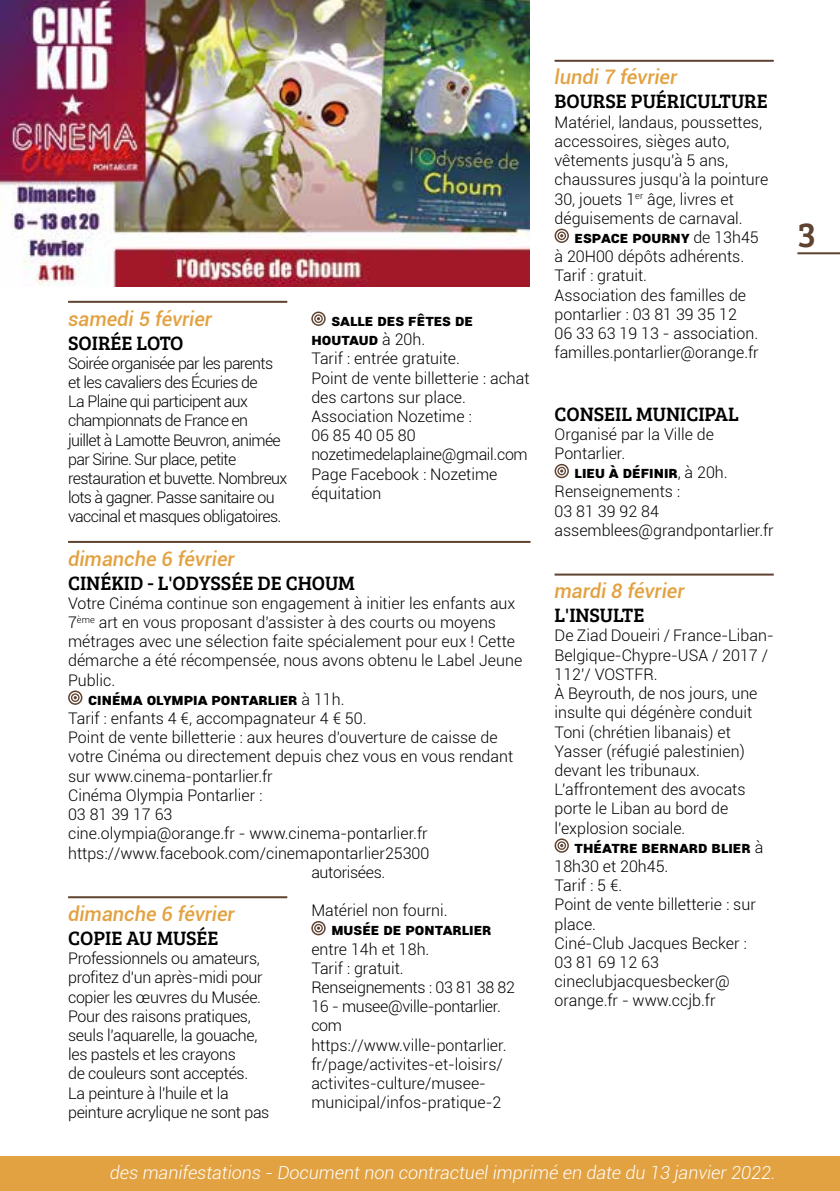
<style>
.page{position:relative;width:840px;height:1191px;background:#fff}
.page>*{position:absolute;margin:0;border:0;box-sizing:border-box;transform-origin:0 0}
.t1{font:36px "Bree Serif";color:#5f4230}
.t2{font:20px "Bree Serif";color:#000}
.t3{font:italic 500 20px "Roboto";color:#e2a242}
.t4{font:italic 300 18px "Roboto";color:#fff}
.t5{font:300 16px/19.2px "Roboto";color:#000}
.t6{font:300 16px/19.2px "Roboto";letter-spacing:-.04em;color:#000}
.t7{font:300 16px/19.2px "Roboto";letter-spacing:-.02em;color:#000}
.t8{font:900 16px "Roboto";color:#000}
.s1{font-weight:900}
.s2{font-weight:300}
</style>
<div class="page">
<hr style="left:797px;top:252px;width:42px;height:2px;background:#5f4230">
<hr style="left:68px;top:301px;width:219px;height:2px;background:#5f4230">
<svg style="left:311px;top:311px;width:14px;height:15px"></svg>
<div style="left:313px;top:313px;width:11px;height:11px;border:1px solid #fff;border-radius:50%"></div>
<svg style="left:315px;top:316px;width:6px;height:6px"></svg>
<hr style="left:68px;top:541px;width:462px;height:2px;background:#5f4230">
<svg style="left:68px;top:690px;width:14px;height:15px"></svg>
<div style="left:70px;top:692px;width:11px;height:11px;border:1px solid #fff;border-radius:50%"></div>
<svg style="left:72px;top:694px;width:6px;height:6px"></svg>
<hr style="left:68px;top:896px;width:219px;height:2px;background:#5f4230">
<svg style="left:311px;top:921px;width:14px;height:14px"></svg>
<div style="left:313px;top:922px;width:11px;height:11px;border:1px solid #fff;border-radius:50%"></div>
<svg style="left:315px;top:925px;width:6px;height:6px"></svg>
<hr style="left:554px;top:60px;width:219px;height:2px;background:#5f4230">
<hr style="left:554px;top:573px;width:219px;height:2px;background:#5f4230">
<svg style="left:554px;top:229px;width:14px;height:14px"></svg>
<div style="left:555px;top:230px;width:12px;height:11px;border:1px solid #fff;border-radius:50%"></div>
<svg style="left:558px;top:233px;width:6px;height:6px"></svg>
<svg style="left:554px;top:464px;width:14px;height:14px"></svg>
<svg style="left:557px;top:467px;width:8px;height:8px"></svg>
<div style="left:555px;top:465px;width:12px;height:12px;border:1px solid #fff;border-radius:50%"></div>
<svg style="left:558px;top:468px;width:6px;height:6px"></svg>
<svg style="left:554px;top:838px;width:14px;height:14px"></svg>
<div style="left:555px;top:840px;width:12px;height:11px;border:1px solid #fff;border-radius:50%"></div>
<svg style="left:558px;top:842px;width:6px;height:6px"></svg>
<div style="left:0;top:1157px;width:839px;height:34px;background:#e2a242"></div>
<img style="left:0;top:0;width:529px;height:286px">
<p class="t3" style="left:68px;top:304px;width:145px">samedi 5 février</p>
<p class="t2" style="left:68px;top:328px;width:117px">SOIRÉE LOTO</p>
<p class="t6" style="left:68px;top:353px;width:221px">Soirée organisée par les parents et les cavaliers des Écuries de<br>La Plaine qui participent aux championnats de France en<br>juillet à Lamotte Beuvron, animée par Sirine. Sur place, petite restauration et buvette. Nombreux lots à gagner. Passe sanitaire ou vaccinal et masques obligatoires.</p>
<p class="t5" style="left:311px;top:310px;width:220px;text-indent:20px"><span class="s1">Salle des fêtes de<br>Houtaud</span> à 20h.<br>Tarif : entrée gratuite.<br>Point de vente billetterie : achat des cartons sur place.<br>Association Nozetime :<br>06 85 40 05 80 nozetimedelaplaine@gmail.com<br>Page Facebook : Nozetime équitation</p>
<p class="t3" style="left:68px;top:544px;width:168px">dimanche 6 février</p>
<p class="t2" style="left:68px;top:568px;width:288px">CINÉKID - L'ODYSSÉE DE CHOUM</p>
<p class="t5" style="left:68px;top:593px;width:448px">Votre Cinéma continue son engagement à initier les enfants aux</p>
<p class="t5" style="left:68px;top:612px;width:429px">7<sup>ème</sup> art en vous proposant d'assister à des courts ou moyens</p>
<p class="t5" style="left:68px;top:631px;width:448px">métrages avec une sélection faite spécialement pour eux ! Cette</p>
<p class="t5" style="left:68px;top:650px;width:455px">démarche a été récompensée, nous avons obtenu le Label Jeune</p>
<p class="t5" style="left:68px;top:670px;width:49px">Public.</p>
<p class="t8" style="left:88px;top:688px;width:258px">Cinéma Olympia Pontarlier <span class="s2">à 11h.</span></p>
<p class="t5" style="left:68px;top:708px;width:300px">Tarif : enfants 4 €, accompagnateur 4 € 50.</p>
<p class="t5" style="left:68px;top:727px;width:431px">Point de vente billetterie : aux heures d'ouverture de caisse de</p>
<p class="t5" style="left:68px;top:746px;width:446px">votre Cinéma ou directement depuis chez vous en vous rendant</p>
<p class="t5" style="left:68px;top:766px;width:206px">sur www.cinema-pontarlier.fr</p>
<p class="t5" style="left:68px;top:785px;width:196px">Cinéma Olympia Pontarlier :</p>
<p class="t5" style="left:68px;top:804px;width:106px">03 81 39 17 63</p>
<p class="t5" style="left:68px;top:823px;width:361px">cine.olympia@orange.fr - www.cinema-pontarlier.fr</p>
<p class="t5" style="left:68px;top:842px;width:362px">https://www.facebook.com/cinemapontarlier25300</p>
<p class="t3" style="left:68px;top:899px;width:168px">dimanche 6 février</p>
<p class="t2" style="left:68px;top:923px;width:152px">COPIE AU MUSÉE</p>
<p class="t7" style="left:68px;top:948px;width:203px">Professionnels ou amateurs, profitez d'un après-midi pour copier les œuvres du Musée.<br>Pour des raisons pratiques, seuls l'aquarelle, la gouache, les pastels et les crayons<br>de couleurs sont acceptés.<br>La peinture à l'huile et la peinture acrylique ne sont pas</p>
<p class="t7" style="left:311px;top:862px;width:76px">autorisées.</p>
<p class="t5" style="left:311px;top:900px;width:138px">Matériel non fourni.</p>
<p class="t8" style="left:331px;top:918px;width:161px">Musée de Pontarlier</p>
<p class="t5" style="left:311px;top:938px;width:205px">entre 14h et 18h.<br>Tarif : gratuit.<br>Renseignements : 03 81 38 82<br>16 - musee@ville-pontarlier. com https://www.ville-pontarlier. fr/page/activites-et-loisirs/ activites-culture/musee&shy;municipal/infos-pratique-2</p>
<p class="t3" style="left:554px;top:63px;width:124px">lundi 7 février</p>
<p class="t2" style="left:554px;top:87px;width:214px">BOURSE PUÉRICULTURE</p>
<p class="t5" style="left:554px;top:112px;width:215px">Matériel, landaus, poussettes, accessoires, sièges auto, vêtements jusqu'à 5 ans, chaussures jusqu'à la pointure<br>30, jouets 1<sup>er</sup> âge, livres et déguisements de carnaval.</p>
<p class="t8" style="left:574px;top:226px;width:78px">espace POURNY</p>
<p class="t5" style="left:554px;top:227px;width:206px;text-indent:139px">de 13h45 à 20H00 dépôts adhérents.<br>Tarif : gratuit.<br>Association des familles de pontarlier : 03 81 39 35 12<br>06 33 63 19 13 - association. familles.pontarlier@orange.fr</p>
<p class="t2" style="left:554px;top:399px;width:185px">CONSEIL MUNICIPAL</p>
<p class="t5" style="left:554px;top:424px;width:161px">Organisé par la Ville de<br>Pontarlier.</p>
<p class="t5" style="left:554px;top:462px;width:220px;text-indent:20px"><span class="s1">lieu à définir</span>, à 20h.<br>Renseignements :<br>03 81 39 92 84 assemblees@grandpontarlier.fr</p>
<p class="t3" style="left:554px;top:577px;width:131px">mardi 8 février</p>
<p class="t2" style="left:554px;top:601px;width:91px">L'INSULTE</p>
<p class="t5" style="left:554px;top:625px;width:221px">De Ziad Doueiri / France-Liban-<br>Belgique-Chypre-USA / 2017 /<br>112'/ VOSTFR.<br>À Beyrouth, de nos jours, une insulte qui dégénère conduit<br>Toni (chrétien libanais) et<br>Yasser (réfugié palestinien) devant les tribunaux.<br>L'affrontement des avocats porte le Liban au bord de l'explosion sociale.</p>
<p class="t5" style="left:554px;top:837px;width:210px;text-indent:20px"><span class="s1">théatre Bernard Blier</span> à<br>18h30 et 20h45.<br>Tarif : 5 €.<br>Point de vente billetterie : sur place.<br>Ciné-Club Jacques Becker :<br>03 81 69 12 63 cineclubjacquesbecker@ orange.fr - www.ccjb.fr</p>
<p class="t4" style="left:110px;top:1160px;width:666px">des manifestations - Document non contractuel imprimé en date du 13 janvier 2022.</p>
<h1 class="t1" style="left:797px;top:208px;width:20px">3</h1>
</div>
